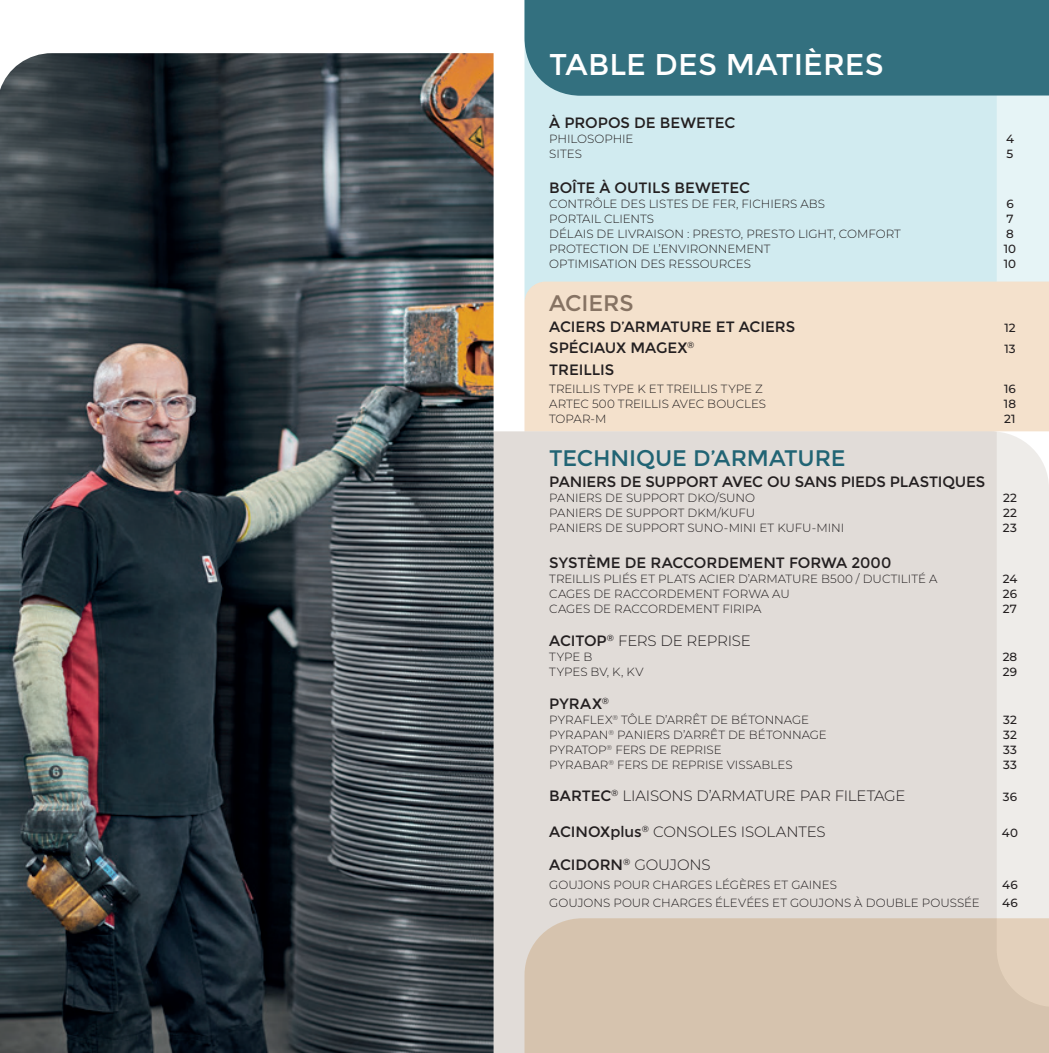
<style>
.page{position:relative;width:1049px;height:1053px;background:#fff}
.page>*{position:absolute;margin:0;border:0;box-sizing:border-box;transform-origin:0 0}
.t1{font:30px "Montserrat";letter-spacing:.005em;color:#fff}
.t2{font:22.5px "Montserrat";letter-spacing:-.005em;color:#216474}
.t3{font:22.5px "Montserrat";letter-spacing:-.01em;color:#867363}
.t4{font:15px "Montserrat";letter-spacing:-.01em;color:#231f20}
.t5{font:300 15px "Montserrat";letter-spacing:-.01em;color:#231f20}
.t6{font:300 11.88px "Montserrat";color:#231f20}
.t7{font:500 11.88px "Montserrat";letter-spacing:.01em;color:#231f20}
.s1{font-weight:400}
.s2{font-weight:300}
</style>
<div class="page">
<div style="left:524px;top:96px;width:473px;height:185px;background:#d1ebf0"></div>
<div style="left:493px;top:431px;width:504px;height:621px;background:#e1dcd8"></div>
<svg style="left:997px;top:96px;width:52px;height:822px;background:#eceeec"></svg>
<svg style="left:524px;top:918px;width:525px;height:134px;background:#d6c4af"></svg>
<div style="left:524px;top:0;width:525px;height:96px;background:#33707f"></div>
<div style="left:524px;top:281px;width:525px;height:150px;background:#f4e1cc"></div>
<img style="left:0;top:53px;width:493px;height:999px">
<h1 class="t1" style="left:549px;top:47px;width:336px">TABLE DES MATIÈRES</h1>
<p class="t4" style="left:549px;top:114px;width:188px">À PROPOS DE BEWETEC</p>
<p class="t6" style="left:549px;top:131px;width:86px">PHILOSOPHIE</p>
<p class="t7" style="left:1006px;top:131px;width:9px">4</p>
<p class="t6" style="left:549px;top:146px;width:34px">SITES</p>
<p class="t7" style="left:1006px;top:146px;width:8px">5</p>
<p class="t4" style="left:549px;top:179px;width:202px">BOÎTE À OUTILS BEWETEC</p>
<p class="t6" style="left:549px;top:196px;width:277px">CONTRÔLE DES LISTES DE FER, FICHIERS ABS</p>
<p class="t7" style="left:1006px;top:196px;width:9px">6</p>
<p class="t6" style="left:549px;top:211px;width:106px">PORTAIL CLIENTS</p>
<p class="t7" style="left:1006px;top:211px;width:9px">7</p>
<p class="t6" style="left:549px;top:226px;width:353px">DÉLAIS DE LIVRAISON : PRESTO, PRESTO LIGHT, COMFORT</p>
<p class="t7" style="left:1006px;top:226px;width:9px">8</p>
<p class="t6" style="left:549px;top:241px;width:223px">PROTECTION DE L’ENVIRONNEMENT</p>
<p class="t7" style="left:1004px;top:241px;width:14px">10</p>
<p class="t6" style="left:549px;top:256px;width:203px">OPTIMISATION DES RESSOURCES</p>
<p class="t7" style="left:1004px;top:256px;width:14px">10</p>
<h2 class="t3" style="left:549px;top:290px;width:86px">ACIERS</h2>
<p class="t4" style="left:549px;top:318px;width:247px">ACIERS D’ARMATURE ET ACIERS</p>
<p class="t7" style="left:1004px;top:320px;width:13px">12</p>
<p class="t4" style="left:549px;top:339px;width:147px">SPÉCIAUX MAGEX<sup>®</sup></p>
<p class="t7" style="left:1004px;top:341px;width:13px">13</p>
<p class="t4" style="left:549px;top:360px;width:66px">TREILLIS</p>
<p class="t6" style="left:549px;top:381px;width:215px">TREILLIS TYPE K ET TREILLIS TYPE Z</p>
<p class="t7" style="left:1004px;top:381px;width:13px">16</p>
<p class="t6" style="left:549px;top:396px;width:218px">ARTEC 500 TREILLIS AVEC BOUCLES</p>
<p class="t7" style="left:1004px;top:396px;width:14px">18</p>
<p class="t6" style="left:549px;top:411px;width:59px">TOPAR-M</p>
<p class="t7" style="left:1004px;top:411px;width:13px">21</p>
<h2 class="t2" style="left:549px;top:444px;width:298px">TECHNIQUE D’ARMATURE</h2>
<p class="t4" style="left:549px;top:473px;width:437px">PANIERS DE SUPPORT AVEC OU SANS PIEDS PLASTIQUES</p>
<p class="t6" style="left:549px;top:489px;width:207px">PANIERS DE SUPPORT DKO/SUNO</p>
<p class="t7" style="left:1003px;top:489px;width:15px">22</p>
<p class="t6" style="left:549px;top:504px;width:207px">PANIERS DE SUPPORT DKM/KUFU</p>
<p class="t7" style="left:1003px;top:504px;width:15px">22</p>
<p class="t6" style="left:549px;top:519px;width:296px">PANIERS DE SUPPORT SUNO-MINI ET KUFU-MINI</p>
<p class="t7" style="left:1003px;top:519px;width:16px">23</p>
<p class="t4" style="left:549px;top:554px;width:343px">SYSTÈME DE RACCORDEMENT FORWA 2000</p>
<p class="t6" style="left:549px;top:571px;width:390px">TREILLIS PLIÉS ET PLATS ACIER D’ARMATURE B500 / DUCTILITÉ A</p>
<p class="t7" style="left:1003px;top:571px;width:16px">24</p>
<p class="t6" style="left:549px;top:586px;width:242px">CAGES DE RACCORDEMENT FORWA AU</p>
<p class="t7" style="left:1003px;top:586px;width:16px">26</p>
<p class="t6" style="left:549px;top:601px;width:214px">CAGES DE RACCORDEMENT FIRIPA</p>
<p class="t7" style="left:1003px;top:601px;width:16px">27</p>
<p class="t5" style="left:549px;top:630px;width:203px"><span class="s1">ACITOP</span><sup>®</sup> FERS DE REPRISE</p>
<p class="t6" style="left:549px;top:648px;width:45px">TYPE B</p>
<p class="t7" style="left:1003px;top:648px;width:16px">28</p>
<p class="t6" style="left:549px;top:663px;width:96px">TYPES BV, K, KV</p>
<p class="t7" style="left:1003px;top:663px;width:16px">29</p>
<p class="t4" style="left:549px;top:694px;width:61px">PYRAX<sup>®</sup></p>
<p class="t6" style="left:549px;top:711px;width:261px">PYRAFLEX<sup>®</sup> TÔLE D’ARRÊT DE BÉTONNAGE</p>
<p class="t7" style="left:1003px;top:711px;width:15px">32</p>
<p class="t6" style="left:549px;top:726px;width:279px">PYRAPAN<sup>®</sup> PANIERS D’ARRÊT DE BÉTONNAGE</p>
<p class="t7" style="left:1003px;top:726px;width:15px">32</p>
<p class="t6" style="left:549px;top:741px;width:174px">PYRATOP<sup>®</sup> FERS DE REPRISE</p>
<p class="t7" style="left:1003px;top:741px;width:15px">33</p>
<p class="t6" style="left:549px;top:756px;width:245px">PYRABAR<sup>®</sup> FERS DE REPRISE VISSABLES</p>
<p class="t7" style="left:1003px;top:756px;width:15px">33</p>
<p class="t5" style="left:549px;top:785px;width:358px"><span class="s1">BARTEC</span><sup>®</sup> LIAISONS D’ARMATURE PAR FILETAGE</p>
<p class="t7" style="left:1003px;top:789px;width:16px">36</p>
<p class="t5" style="left:549px;top:821px;width:278px"><span class="s1">ACINOXplus</span><sup>®</sup> CONSOLES ISOLANTES</p>
<p class="t7" style="left:1002px;top:825px;width:18px">40</p>
<p class="t4" style="left:549px;top:856px;width:163px">ACIDORN<sup>®</sup> <span class="s2">GOUJONS</span></p>
<p class="t6" style="left:549px;top:876px;width:289px">GOUJONS POUR CHARGES LÉGÈRES ET GAINES</p>
<p class="t7" style="left:1002px;top:876px;width:17px">46</p>
<p class="t6" style="left:549px;top:894px;width:432px">GOUJONS POUR CHARGES ÉLEVÉES ET GOUJONS À DOUBLE POUSSÉE</p>
<p class="t7" style="left:1002px;top:894px;width:17px">46</p>
</div>
